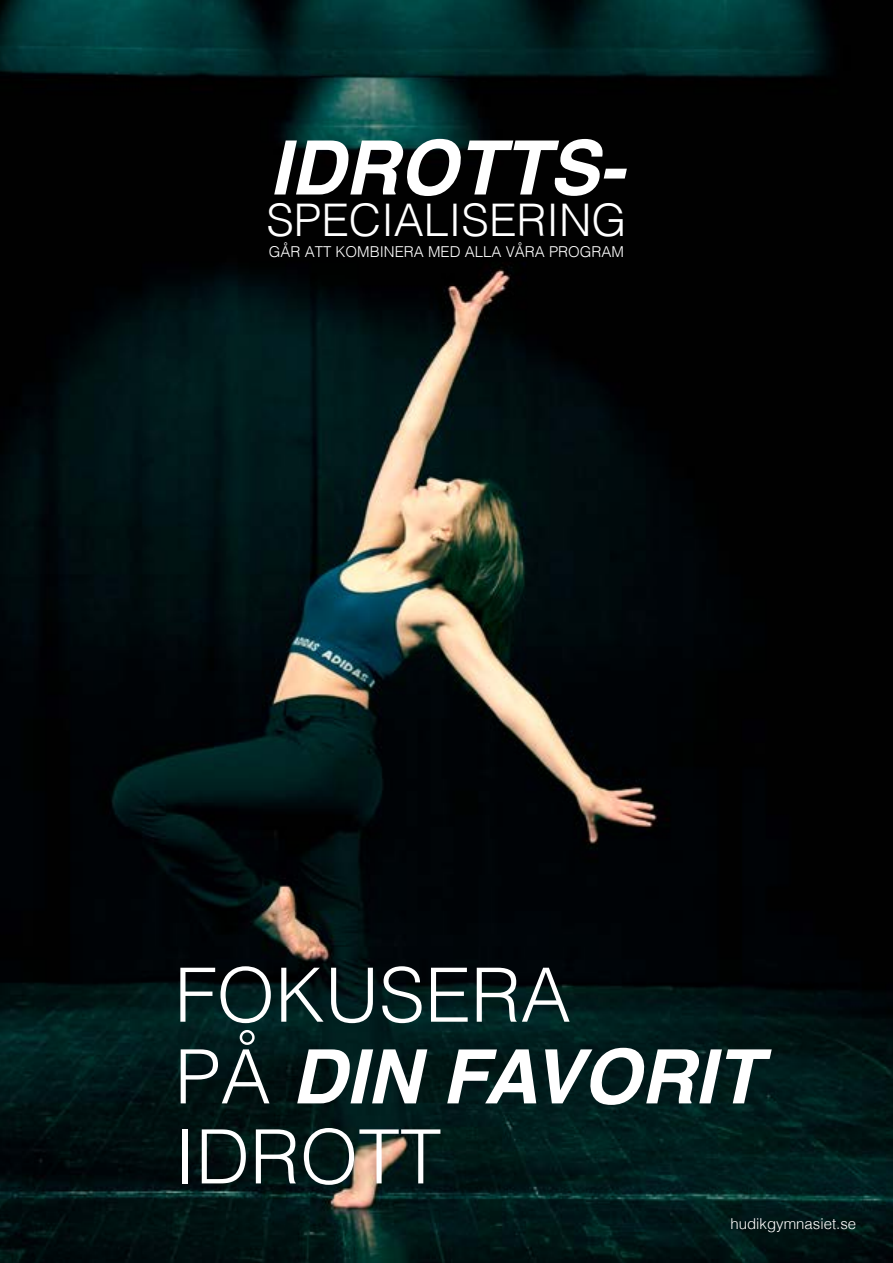
<style>
.page{position:relative;width:893px;height:1263px;background:#fff}
.page>*{position:absolute;margin:0;border:0;box-sizing:border-box;transform-origin:0 0}
.t1{font:300 75px/80.8px "Helvetica";color:#fff}
.t2{font:italic 700 75px "Helvetica";color:#fff}
.t3{font:300 45px "Helvetica";color:#fff}
.t4{font:300 15px "Helvetica";color:#fff}
.s1{font-weight:700;font-style:italic}
</style>
<div class="page">
<img style="left:0;top:0;width:893px;height:1263px">
<h1 class="t2" style="left:269px;top:106px;width:359px">IDROTTS-</h1>
<h2 class="t3" style="left:266px;top:182px;width:362px">SPECIALISERING</h2>
<p class="t4" style="left:269px;top:238px;width:357px">GÅR ATT KOMBINERA MED ALLA VÅRA PROGRAM</p>
<h1 class="t1" style="left:175px;top:949px;width:588px">FOKUSERA<br>PÅ <span class="s1">DIN FAVORIT<br></span>IDROTT</h1>
<p class="t4" style="left:730px;top:1211px;width:127px">hudikgymnasiet.se</p>
</div>
